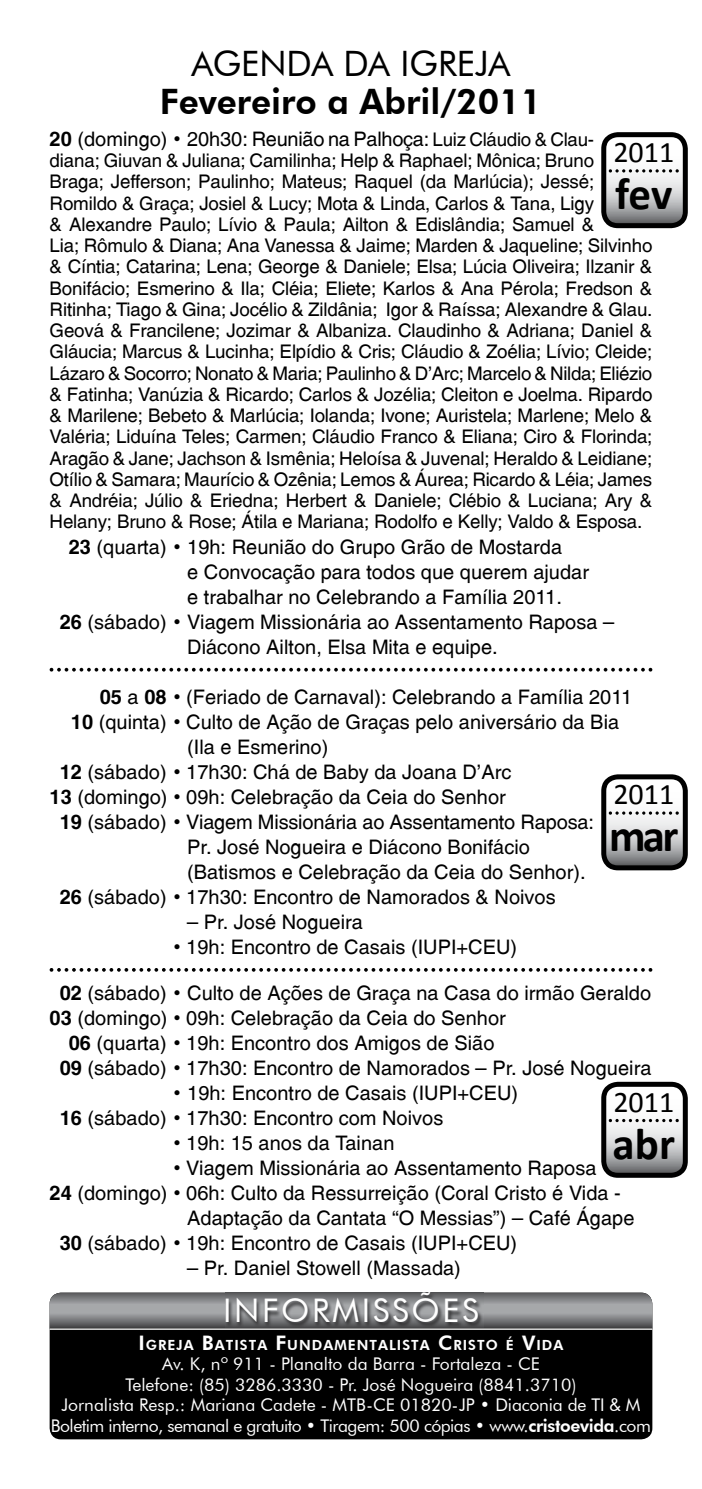
<style>
.page{position:relative;width:702px;height:1489px;background:#fff}
.page>*{position:absolute;margin:0;border:0;box-sizing:border-box;transform-origin:0 0}
.t1{font:700 45px "Calibri";letter-spacing:-.01em;color:#000}
.t2{font:800 35px "Futura BT";color:#000}
.t3{font:35px "Futura BT";color:#000}
.t4{font:32.5px "Futura BT";letter-spacing:.08em;color:#fff}
.t5{font:30px "Calibri";color:#000}
.t6{font:20px/25px "Switzerland Plain";color:#000}
.t7{font:18.75px/21.2px "Switzerland Plain";letter-spacing:-.01em;color:#000}
.t8{font:17.5px/20.5px "Futura BT";color:#fff;text-align:center}
.t9{font:800 14px "Futura BT";letter-spacing:.07em;color:#fff}
.s1{font-family:"Switzerland";font-weight:700}
.s2{font-size:18.75px}
.s3{font-size:20px}
.s4{font-weight:800}
</style>
<div class="page">
<svg style="left:50px;top:667px;width:602px;height:4px"></svg>
<svg style="left:50px;top:968px;width:602px;height:3px"></svg>
<svg style="left:601px;top:132px;width:86px;height:96px"></svg>
<svg style="left:601px;top:1081px;width:86px;height:96px"></svg>
<svg style="left:601px;top:774px;width:86px;height:96px"></svg>
<div style="left:50px;top:1292px;width:602px;height:147px;background:#000;border-radius:11px"></div>
<svg style="left:50px;top:1292px;width:602px;height:37px"></svg>
<img style="left:225px;top:1292px;width:258px;height:35px">
<h2 class="t3" style="left:191px;top:42px;width:320px">AGENDA DA IGREJA</h2>
<h2 class="t2" style="left:160px;top:80px;width:384px">Fevereiro a Abril/2011</h2>
<p class="t6" style="left:50px;top:126px;width:546px"><span class="s1">20</span> (domingo) • 20h30: Reunião na Palhoça: <span class="s2">Luiz Cláudio &amp; Clau-</span></p>
<p class="t7" style="left:50px;top:150px;width:604px">diana; Giuvan &amp; Juliana; Camilinha; Help &amp; Raphael; Mônica; Bruno Braga; Jefferson; Paulinho; Mateus; Raquel (da Marlúcia); Jessé; Romildo &amp; Graça; Josiel &amp; Lucy; Mota &amp; Linda, Carlos &amp; Tana, Ligy<br>&amp; Alexandre Paulo; Lívio &amp; Paula; Ailton &amp; Edislândia; Samuel &amp;<br>Lia; Rômulo &amp; Diana; Ana Vanessa &amp; Jaime; Marden &amp; Jaqueline; Silvinho &amp; Cíntia; Catarina; Lena; George &amp; Daniele; Elsa; Lúcia Oliveira; Ilzanir &amp; Bonifácio; Esmerino &amp; Ila; Cléia; Eliete; Karlos &amp; Ana Pérola; Fredson &amp; Ritinha; Tiago &amp; Gina; Jocélio &amp; Zildânia; Igor &amp; Raíssa; Alexandre &amp; Glau.<br>Geová &amp; Francilene; Jozimar &amp; Albaniza. Claudinho &amp; Adriana; Daniel &amp; Gláucia; Marcus &amp; Lucinha; Elpídio &amp; Cris; Cláudio &amp; Zoélia; Lívio; Cleide; Lázaro &amp; Socorro; Nonato &amp; Maria; Paulinho &amp; D’Arc; Marcelo &amp; Nilda; Eliézio &amp; Fatinha; Vanúzia &amp; Ricardo; Carlos &amp; Jozélia; Cleiton e Joelma. Ripardo &amp; Marilene; Bebeto &amp; Marlúcia; Iolanda; Ivone; Auristela; Marlene; Melo &amp; Valéria; Liduína Teles; Carmen; Cláudio Franco &amp; Eliana; Ciro &amp; Florinda; Aragão &amp; Jane; Jachson &amp; Ismênia; Heloísa &amp; Juvenal; Heraldo &amp; Leidiane; Otílio &amp; Samara; Maurício &amp; Ozênia; Lemos &amp; Áurea; Ricardo &amp; Léia; James &amp; Andréia; Júlio &amp; Eriedna; Herbert &amp; Daniele; Clébio &amp; Luciana; Ary &amp; Helany; Bruno &amp; Rose; Átila e Mariana; Rodolfo e Kelly; Valdo &amp; Esposa.</p>
<p class="t6" style="left:69px;top:534px;width:495px"><span class="s1">23</span> (quarta) • 19h: Reunião do Grupo Grão de Mostarda</p>
<p class="t6" style="left:187px;top:559px;width:403px">e Convocação para todos que querem ajudar</p>
<p class="t6" style="left:187px;top:584px;width:376px">e trabalhar no Celebrando a Família 2011.</p>
<p class="t6" style="left:60px;top:609px;width:556px"><span class="s1">26</span> (sábado) • Viagem Missionária ao Assentamento Raposa –</p>
<p class="t6" style="left:187px;top:634px;width:312px">Diácono Ailton, Elsa Mita e equipe.</p>
<p class="t6" style="left:100px;top:684px;width:534px"><span class="s1">05</span> a <span class="s1">08</span> • (Feriado de Carnaval): Celebrando a Família 2011</p>
<p class="t6" style="left:71px;top:709px;width:550px"><span class="s1">10</span> (quinta) • Culto de Ação de Graças pelo aniversário da Bia</p>
<p class="t6" style="left:187px;top:734px;width:143px">(Ila e Esmerino)</p>
<p class="t6" style="left:60px;top:759px;width:453px"><span class="s1">12</span> (sábado) • 17h30: Chá de Baby da Joana D’Arc</p>
<p class="t6" style="left:50px;top:784px;width:457px"><span class="s1">13</span> (domingo) • 09h: Celebração da Ceia do Senhor</p>
<p class="t6" style="left:60px;top:809px;width:535px"><span class="s1">19</span> (sábado) • Viagem Missionária ao Assentamento Raposa:</p>
<p class="t6" style="left:187px;top:834px;width:344px">Pr. José Nogueira e Diácono Bonifácio</p>
<p class="t6" style="left:187px;top:859px;width:400px">(Batismos e Celebração da Ceia do Senhor).</p>
<p class="t6" style="left:60px;top:884px;width:497px"><span class="s1">26</span> (sábado) • 17h30: Encontro de Namorados &amp; Noivos</p>
<p class="t6" style="left:187px;top:909px;width:177px">– Pr. José Nogueira</p>
<p class="t6" style="left:174px;top:934px;width:345px">• 19h: Encontro de Casais (IUPI+CEU)</p>
<p class="t6" style="left:60px;top:980px;width:593px"><span class="s1">02</span> (sábado) • Culto de Ações de Graça na Casa do irmão Geraldo</p>
<p class="t6" style="left:50px;top:1005px;width:457px"><span class="s1">03</span> (domingo) • 09h: Celebração da Ceia do Senhor</p>
<p class="t6" style="left:69px;top:1030px;width:427px"><span class="s1">06</span> (quarta) • 19h: Encontro dos Amigos de Sião</p>
<p class="t6" style="left:60px;top:1055px;width:593px"><span class="s1">09</span> (sábado) • 17h30: Encontro de Namorados – Pr. José Nogueira</p>
<p class="t6" style="left:60px;top:1080px;width:460px;text-indent:114px">• 19h: Encontro de Casais (IUPI+CEU)<br><span class="s1">16</span> (sábado) • 17h30: Encontro com Noivos</p>
<p class="t6" style="left:174px;top:1130px;width:222px">• 19h: 15 anos da Tainan</p>
<p class="t6" style="left:174px;top:1155px;width:424px">• Viagem Missionária ao Assentamento Raposa</p>
<p class="t6" style="left:50px;top:1180px;width:572px"><span class="s1">24</span> (domingo) • 06h: Culto da Ressurreição (Coral Cristo é Vida -</p>
<p class="t6" style="left:187px;top:1205px;width:449px">Adaptação da Cantata “O Messias”) – Café Ágape</p>
<p class="t6" style="left:60px;top:1230px;width:459px"><span class="s1">30</span> (sábado) • 19h: Encontro de Casais (IUPI+CEU)</p>
<p class="t6" style="left:187px;top:1255px;width:275px">– Pr. Daniel Stowell (Massada)</p>
<h3 class="t5" style="left:613px;top:133px;width:62px">2011</h3>
<h1 class="t1" style="left:615px;top:165px;width:59px">fev</h1>
<h3 class="t5" style="left:613px;top:775px;width:62px">2011</h3>
<h1 class="t1" style="left:609px;top:807px;width:71px">mar</h1>
<h3 class="t5" style="left:613px;top:1082px;width:62px">2011</h3>
<h1 class="t1" style="left:612px;top:1115px;width:64px">abr</h1>
<h3 class="t4" style="left:223px;top:1290px;width:257px">INFORMISSÕES</h3>
<p class="t9" style="left:138px;top:1335px;width:426px"><span class="s3">I</span>GREJA <span class="s3">B</span>ATISTA <span class="s3">F</span>UNDAMENTALISTA <span class="s3">C</span>RISTO É <span class="s3">V</span>IDA</p>
<p class="t8" style="left:51px;top:1353px;width:601px">Av. K, nº 911 - Planalto da Barra - Fortaleza - CE<br>Telefone: (85) 3286.3330 - Pr. José Nogueira (8841.3710)<br>Jornalista Resp.: Mariana Cadete - MTB-CE 01820-JP • Diaconia de TI &amp; M Boletim interno, semanal e gratuito • Tiragem: 500 cópias • www.<span class="s4">cristoevida</span>.com</p>
</div>
